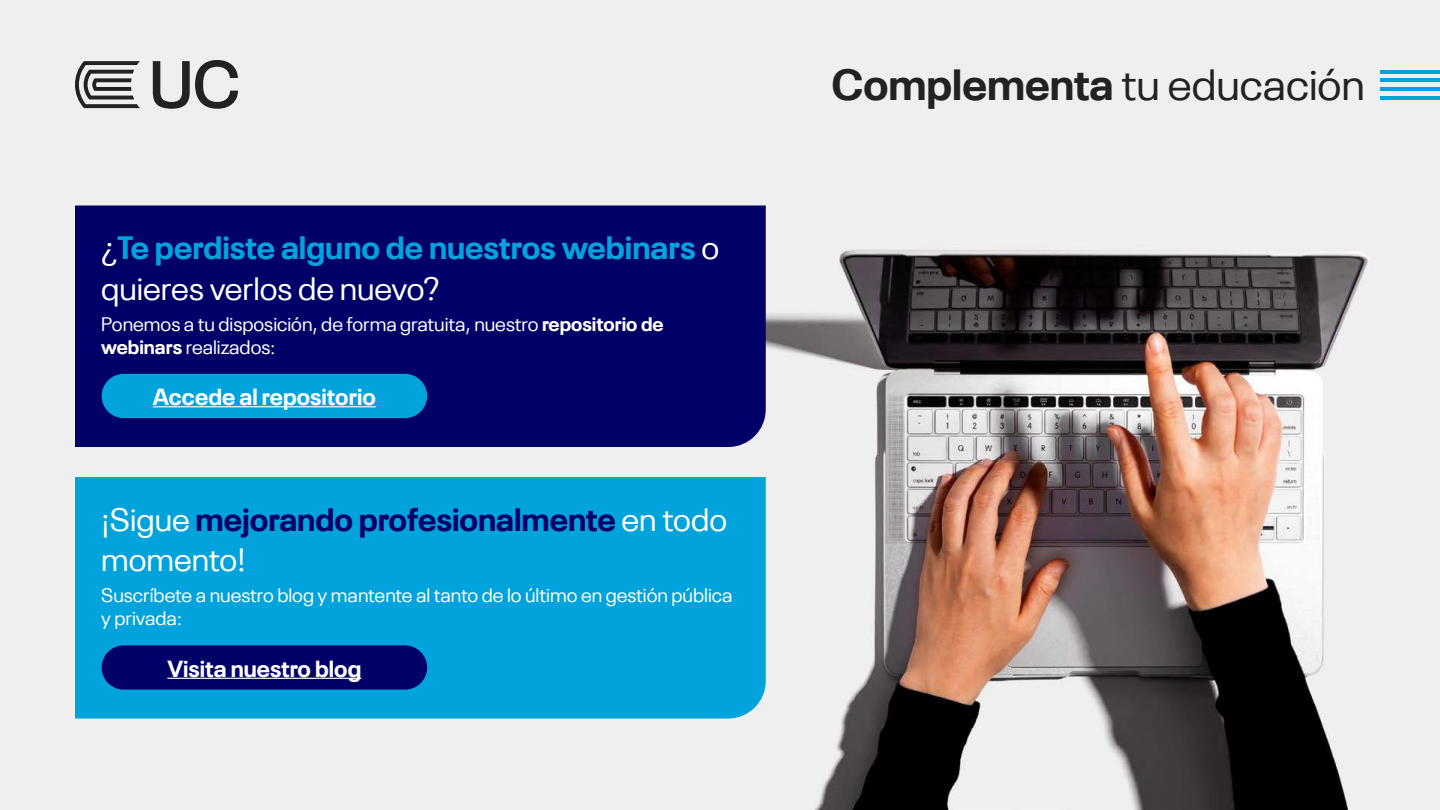
<style>
.page{position:relative;width:1440px;height:810px;background:#fff}
.page>*{position:absolute;margin:0;border:0;box-sizing:border-box;transform-origin:0 0}
.t1{font:700 43.5px "Neue Plak";color:#212322}
.t2{font:700 32.25px/40.2px "Neue Plak";color:#00a3db}
.t3{font:700 32.25px/40.2px "Neue Plak";color:#000068}
.t4{font:700 23.25px "Neue Plak";color:#fff}
.t5{font:19.5px/23.4px "Neue Plak";color:#fff}
.s1{font-weight:400;color:#fff}
.s2{font-weight:700}
.s3{font-weight:400}
</style>
<div class="page">
<img style="left:0;top:0;width:1440px;height:810px">
<svg style="left:75px;top:61px;width:65px;height:47px"></svg>
<svg style="left:153px;top:60px;width:85px;height:49px"></svg>
<hr style="left:1380px;top:70px;width:60px;height:4px;background:#00a3db">
<hr style="left:1380px;top:78px;width:60px;height:4px;background:#00a3db">
<hr style="left:1380px;top:87px;width:60px;height:4px;background:#00a3db">
<hr style="left:1380px;top:96px;width:60px;height:3px;background:#00a3db">
<div style="left:75px;top:206px;width:691px;height:241px;background:#000068"></div>
<div style="left:75px;top:477px;width:691px;height:241px;background:#00a3db"></div>
<div style="left:102px;top:374px;width:325px;height:44px;background:#00a3db;border-radius:22px"></div>
<div style="left:102px;top:645px;width:325px;height:45px;background:#000068;border-radius:22px"></div>
<hr style="left:153px;top:406px;width:223px;height:1px;background:#fff">
<hr style="left:167px;top:678px;width:194px;height:1px;background:#fff">
<h2 class="t2" style="left:101px;top:224px;width:620px"><span class="s1">¿</span>Te perdiste alguno de nuestros webinars <span class="s1">o quieres verlos de nuevo?</span></h2>
<p class="t5" style="left:101px;top:310px;width:564px">Ponemos a tu disposición, de forma gratuita, nuestro <span class="s2">repositorio de webinars</span> realizados:</p>
<p class="t4" style="left:153px;top:378px;width:224px">Accede al repositorio</p>
<h2 class="t3" style="left:101px;top:496px;width:627px"><span class="s1">¡Sigue</span> mejorando profesionalmente <span class="s1">en todo momento!</span></h2>
<p class="t5" style="left:101px;top:582px;width:633px">Suscríbete a nuestro blog y mantente al tanto de lo último en gestión pública y privada:</p>
<p class="t4" style="left:167px;top:650px;width:195px">Visita nuestro blog</p>
<h1 class="t1" style="left:832px;top:50px;width:535px">Complementa <span class="s3">tu educación</span></h1>
</div>
